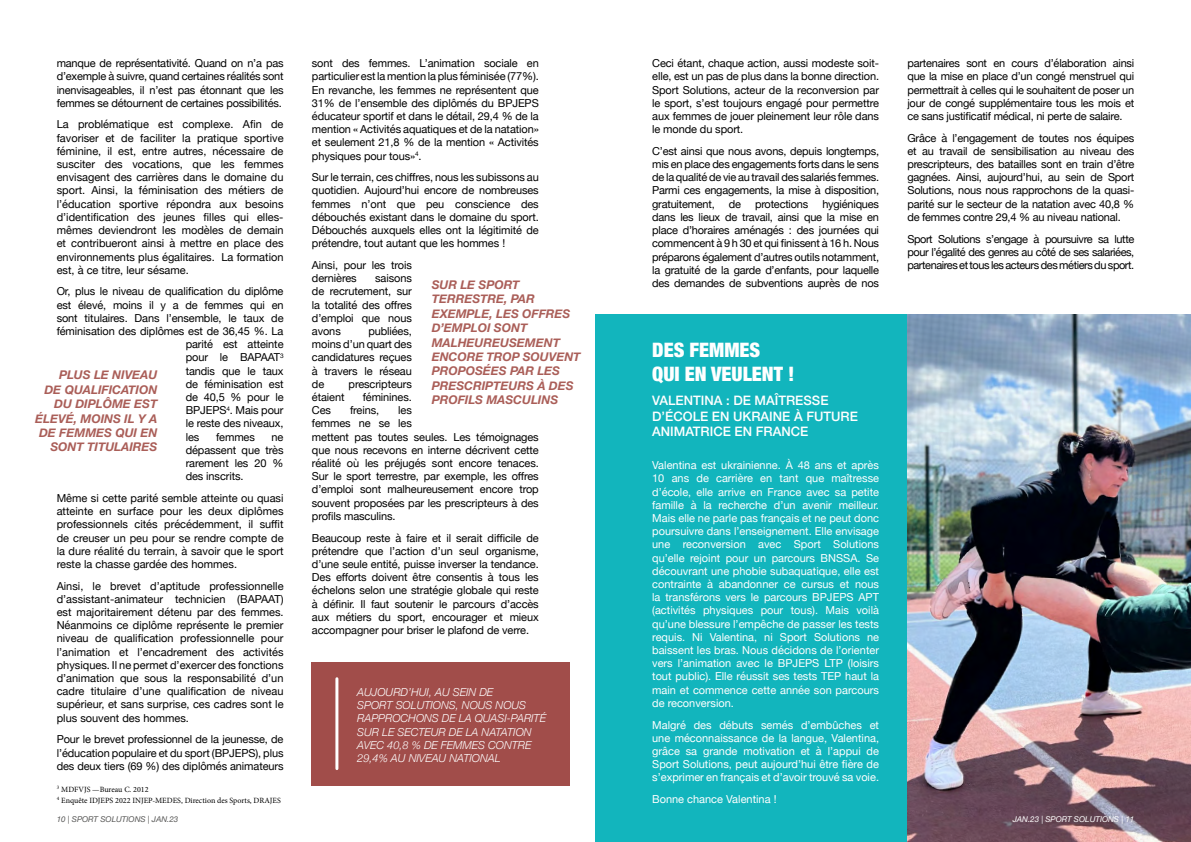
<style>
.page{position:relative;width:1191px;height:842px;background:#fff}
.page>*{position:absolute;margin:0;border:0;box-sizing:border-box;transform-origin:0 0}
.t1{font:900 condensed 20px/24px "Helvetica Neue LT Std";color:#fff}
.t2{font:500 13px/15.6px "Helvetica Neue";color:#fff}
.t3{font:italic 700 12px/14.4px "Helvetica Neue";color:#aa5e58;text-align:right}
.t4{font:11px/13.2px "Helvetica Neue";letter-spacing:-.01em;color:#000;text-align:justify}
.t5{font:11px/13.2px "Helvetica Neue";color:#fff;text-align:justify}
.t6{font:italic 300 11px/13.2px "Helvetica Neue";color:#fff}
.t7{font:8px/10.8px "Minion Pro";color:#000}
.t8{font:italic 8px "Helvetica Neue";color:#575756}
.t9{font:italic 8px "Helvetica Neue";color:#fff}
</style>
<div class="page">
<div style="left:595px;top:315px;width:596px;height:527px;background:#12b5bd"></div>
<img style="left:907px;top:315px;width:284px;height:527px">
<div style="left:312px;top:662px;width:258px;height:123px;background:#a14d4a"></div>
<hr style="left:335px;top:679px;width:3px;height:90px;background:#fff">
<p class="t4" style="left:57px;top:57px;width:228px">manque de représentativité. Quand on n’a pas d’exemple à suivre, quand certaines réalités sont inenvisageables, il n’est pas étonnant que les femmes se détournent de certaines possibilités.</p>
<p class="t4" style="left:57px;top:119px;width:228px">La problématique est complexe. Afin de favoriser et de faciliter la pratique sportive féminine, il est, entre autres, nécessaire de susciter des vocations, que les femmes envisagent des carrières dans le domaine du sport. Ainsi, la féminisation des métiers de l’éducation sportive répondra aux besoins d’identification des jeunes filles qui elles&shy;mêmes deviendront les modèles de demain et contribueront ainsi à mettre en place des environnements plus égalitaires. La formation est, à ce titre, leur sésame.</p>
<p class="t4" style="left:57px;top:285px;width:228px">Or, plus le niveau de qualification du diplôme</p>
<p class="t4" style="left:57px;top:299px;width:228px">est élevé, moins il y a de femmes qui en</p>
<p class="t4" style="left:57px;top:312px;width:228px">sont titulaires. Dans l’ensemble, le taux de</p>
<p class="t4" style="left:57px;top:325px;width:228px">féminisation des diplômes est de 36,45 %. La</p>
<p class="t4" style="left:186px;top:338px;width:99px">parité est atteinte</p>
<p class="t4" style="left:186px;top:351px;width:99px">pour le BAPAAT<sup>3</sup></p>
<p class="t4" style="left:186px;top:365px;width:99px">tandis que le taux</p>
<p class="t4" style="left:186px;top:378px;width:99px">de féminisation est</p>
<p class="t4" style="left:186px;top:391px;width:99px">de 40,5 % pour le</p>
<p class="t4" style="left:186px;top:404px;width:99px">BPJEPS<sup>4</sup>. Mais pour</p>
<p class="t4" style="left:186px;top:417px;width:99px">le reste des niveaux,</p>
<p class="t4" style="left:186px;top:431px;width:15px">les</p>
<p class="t4" style="left:216px;top:431px;width:40px">femmes</p>
<p class="t3" style="left:35px;top:368px;width:124px">PLUS LE NIVEAU<br>DE QUALIFICATION<br>DU DIPLÔME EST<br>ÉLEVÉ, MOINS IL Y A<br>DE FEMMES QUI EN<br>SONT TITULAIRES</p>
<p class="t4" style="left:186px;top:431px;width:99px;text-indent:86px">ne dépassent que très rarement les 20 % des inscrits.</p>
<p class="t4" style="left:57px;top:492px;width:228px">Même si cette parité semble atteinte ou quasi atteinte en surface pour les deux diplômes professionnels cités précédemment, il suffit de creuser un peu pour se rendre compte de la dure réalité du terrain, à savoir que le sport reste la chasse gardée des hommes.</p>
<p class="t4" style="left:57px;top:580px;width:228px">Ainsi, le brevet d’aptitude professionnelle d’assistant-animateur technicien (BAPAAT) est majoritairement détenu par des femmes.<br>Néanmoins ce diplôme représente le premier niveau de qualification professionnelle pour l’animation et l’encadrement des activités physiques. Il ne permet d’exercer des fonctions d’animation que sous la responsabilité d’un cadre titulaire d’une qualification de niveau supérieur, et sans surprise, ces cadres sont le plus souvent des hommes.</p>
<p class="t4" style="left:57px;top:733px;width:228px">Pour le brevet professionnel de la jeunesse, de l’éducation populaire et du sport (BPJEPS), plus des deux tiers (69 %) des diplômés animateurs</p>
<p class="t7" style="left:57px;top:784px;width:225px"><sup>3</sup> MDFVJS —Bureau C. 2012<br><sup>4</sup> Enquête IDJEPS 2022 INJEP-MEDES, Direction des Sports, DRAJES</p>
<p class="t4" style="left:312px;top:57px;width:228px">sont des femmes. L’animation sociale en particulier est la mention la plus féminisée (77%).<br>En revanche, les femmes ne représentent que 31% de l’ensemble des diplômés du BPJEPS éducateur sportif et dans le détail, 29,4 % de la mention « Activités aquatiques et de la natation» et seulement 21,8 % de la mention « Activités physiques pour tous»<sup>4</sup>.</p>
<p class="t4" style="left:312px;top:171px;width:228px">Sur le terrain, ces chiffres, nous les subissons au quotidien. Aujourd’hui encore de nombreuses femmes n’ont que peu conscience des débouchés existant dans le domaine du sport.<br>Débouchés auxquels elles ont la légitimité de prétendre, tout autant que les hommes !</p>
<p class="t4" style="left:312px;top:259px;width:101px">Ainsi, pour les trois dernières</p>
<p class="t4" style="left:312px;top:272px;width:101px;text-indent:63px">saisons de recrutement, sur la totalité des offres d’emploi que nous avons</p>
<p class="t3" style="left:432px;top:278px;width:150px;text-align:left">SUR LE SPORT<br>TERRESTRE, PAR<br>EXEMPLE, LES OFFRES<br>D’EMPLOI SONT<br>MALHEUREUSEMENT<br>ENCORE TROP SOUVENT<br>PROPOSÉES PAR LES<br>PRESCRIPTEURS À DES<br>PROFILS MASCULINS</p>
<p class="t4" style="left:312px;top:325px;width:101px;text-indent:56px">publiées, moins d’un quart des candidatures reçues à travers le réseau de</p>
<p class="t4" style="left:348px;top:378px;width:65px">prescripteurs</p>
<p class="t4" style="left:312px;top:391px;width:34px">étaient</p>
<p class="t4" style="left:363px;top:391px;width:51px">féminines.</p>
<p class="t4" style="left:312px;top:404px;width:21px">Ces</p>
<p class="t4" style="left:350px;top:404px;width:31px">freins,</p>
<p class="t4" style="left:312px;top:404px;width:228px;text-align:left;text-indent:86px">les<br>femmes ne se les<br>mettent pas toutes seules. Les témoignages que nous recevons en interne décrivent cette réalité où les préjugés sont encore tenaces.<br>Sur le sport terrestre, par exemple, les offres d’emploi sont malheureusement encore trop souvent proposées par les prescripteurs à des profils masculins.</p>
<p class="t4" style="left:312px;top:532px;width:228px">Beaucoup reste à faire et il serait difficile de prétendre que l’action d’un seul organisme, d’une seule entité, puisse inverser la tendance.<br>Des efforts doivent être consentis à tous les échelons selon une stratégie globale qui reste à définir. Il faut soutenir le parcours d’accès aux métiers du sport, encourager et mieux accompagner pour briser le plafond de verre.</p>
<p class="t6" style="left:357px;top:685px;width:190px">AUJOURD’HUI, AU SEIN DE<br>SPORT SOLUTIONS, NOUS NOUS<br>RAPPROCHONS DE LA QUASI-PARITÉ<br>SUR LE SECTEUR DE LA NATATION<br>AVEC 40,8 % DE FEMMES CONTRE<br>29,4% AU NIVEAU NATIONAL</p>
<p class="t4" style="left:652px;top:57px;width:228px">Ceci étant, chaque action, aussi modeste soit&shy;elle, est un pas de plus dans la bonne direction.<br>Sport Solutions, acteur de la reconversion par le sport, s’est toujours engagé pour permettre aux femmes de jouer pleinement leur rôle dans le monde du sport.</p>
<p class="t4" style="left:652px;top:145px;width:228px">C’est ainsi que nous avons, depuis longtemps, mis en place des engagements forts dans le sens de la qualité de vie au travail des salariés femmes.<br>Parmi ces engagements, la mise à disposition, gratuitement,</p>
<p class="t4" style="left:652px;top:198px;width:228px;text-indent:170px">hygiéniques dans les lieux de travail, ainsi que la mise en place d’horaires aménagés : des journées qui commencent à 9 h 30 et qui finissent à 16 h. Nous préparons également d’autres outils notamment, la gratuité de la garde d’enfants, pour laquelle des demandes de subventions auprès de nos</p>
<p class="t4" style="left:729px;top:198px;width:14px">de</p>
<p class="t4" style="left:755px;top:198px;width:55px">protections</p>
<h1 class="t1" style="left:652px;top:338px;width:144px">DES FEMMES<br>QUI EN VEULENT !</h1>
<p class="t2" style="left:652px;top:391px;width:207px">VALENTINA : DE MAÎTRESSE<br>D’ÉCOLE EN UKRAINE À FUTURE<br>ANIMATRICE EN FRANCE</p>
<p class="t5" style="left:652px;top:459px;width:228px">Valentina est ukrainienne. À 48 ans et après 10 ans de carrière en tant que maîtresse d’école, elle arrive en France avec sa petite famille à la recherche d’un avenir meilleur.<br>Mais elle ne parle pas français et ne peut donc poursuivre dans l’enseignement. Elle envisage une reconversion avec Sport Solutions qu’elle rejoint pour un parcours BNSSA. Se découvrant une phobie subaquatique, elle est contrainte à abandonner ce cursus et nous la transférons vers le parcours BPJEPS APT (activités physiques pour tous). Mais voilà qu’une blessure l’empêche de passer les tests requis. Ni Valentina, ni Sport Solutions ne baissent les bras. Nous décidons de l’orienter vers l’animation avec le BPJEPS LTP (loisirs tout public). Elle réussit ses tests TEP haut la main et commence cette année son parcours de reconversion.</p>
<p class="t5" style="left:652px;top:719px;width:228px">Malgré des débuts semés d’embûches et une méconnaissance de la langue, Valentina, grâce sa grande motivation et à l’appui de Sport Solutions, peut aujourd’hui être fière de s’exprimer en français et d’avoir trouvé sa voie.</p>
<p class="t5" style="left:652px;top:793px;width:126px">Bonne chance Valentina !</p>
<p class="t4" style="left:907px;top:57px;width:228px">partenaires sont en cours d’élaboration ainsi que la mise en place d’un congé menstruel qui permettrait à celles qui le souhaitent de poser un jour de congé supplémentaire tous les mois et ce sans justificatif médical, ni perte de salaire.</p>
<p class="t4" style="left:907px;top:132px;width:228px">Grâce à l’engagement de toutes nos équipes et au travail de sensibilisation au niveau des prescripteurs, des batailles sont en train d’être gagnées. Ainsi, aujourd’hui, au sein de Sport Solutions, nous nous rapprochons de la quasi&shy;parité sur le secteur de la natation avec 40,8 % de femmes contre 29,4 % au niveau national.</p>
<p class="t4" style="left:907px;top:233px;width:228px">Sport Solutions s’engage à poursuivre sa lutte pour l’égalité des genres au côté de ses salariées, partenaires et tous les acteurs des métiers du sport.</p>
<p class="t8" style="left:57px;top:813px;width:123px">10 | SPORT SOLUTIONS | JAN.23</p>
<p class="t9" style="left:1012px;top:813px;width:123px">JAN.23 | SPORT SOLUTIONS | 11</p>
</div>
